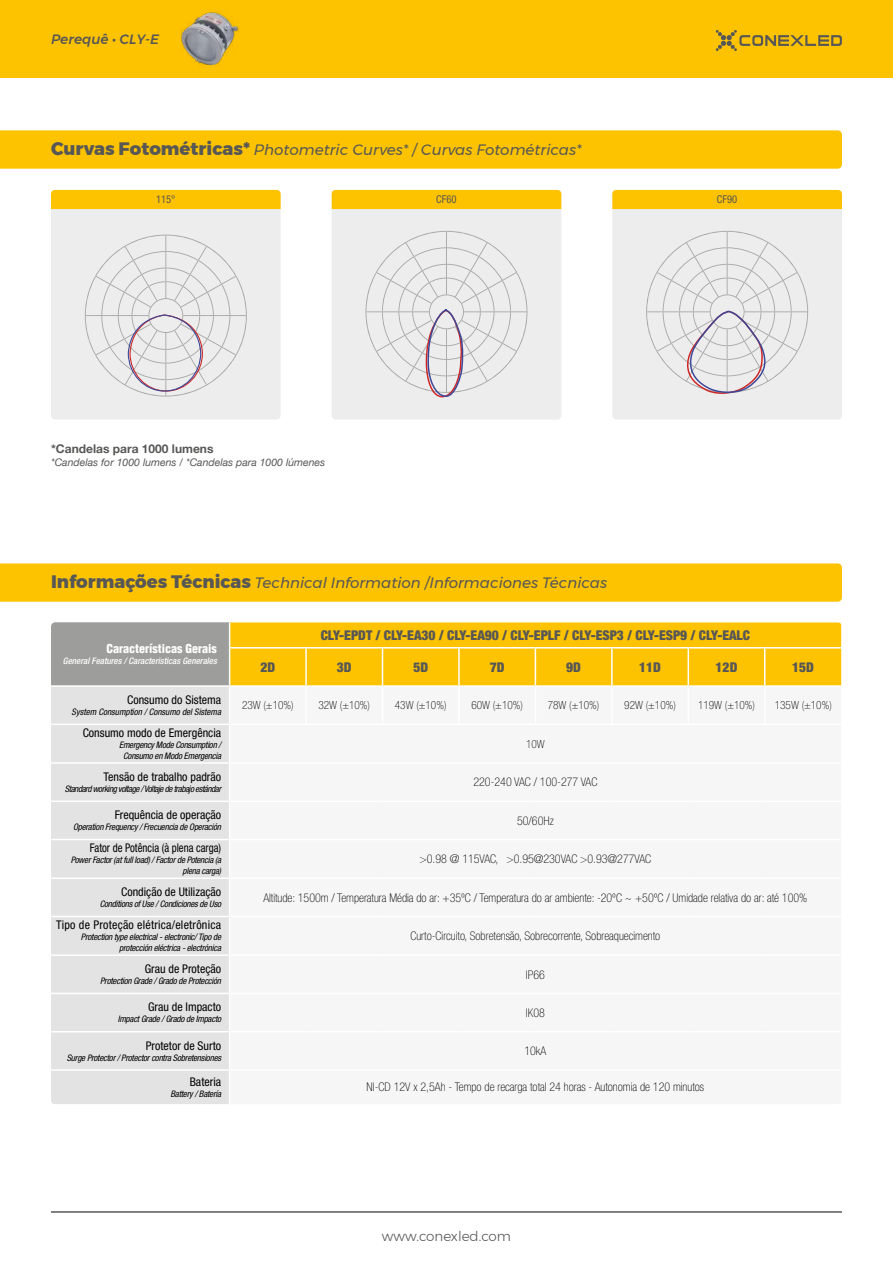
<style>
.page{position:relative;width:893px;height:1263px;background:#fff}
.page>*{position:absolute;margin:0;border:0;box-sizing:border-box;transform-origin:0 0}
.t1{font:italic 15px "Montserrat";color:#575756}
.t2{font:900 condensed 13.5px "Helvetica Neue LT Std";color:#575756}
.t3{font:300 13.5px "Montserrat";color:#575756}
.t4{font:italic 500 13.5px "Montserrat";color:#575756}
.t5{font:100 condensed 12px "Helvetica Neue LT Std";color:#000}
.t6{font:condensed 12px "Helvetica Neue LT Std";color:#000}
.t7{font:condensed 12px "Helvetica Neue LT Std";letter-spacing:.02em;color:#000}
.t8{font:condensed 12px "Helvetica Neue LT Std";color:#000;scale:.9 1}
.t9{font:700 12px "Helvetica Neue";color:#575756}
.t10{font:900 condensed 12px "Helvetica";color:#fff}
.t11{font:100 condensed 11.25px "Helvetica Neue LT Std";color:#000}
.t12{font:condensed 10.8px "Helvetica Neue LT Std";color:#575756}
.t13{font:italic 10.5px "Helvetica Neue";color:#575756}
.t14{font:italic condensed 9px/10.8px "Helvetica Neue LT Std";letter-spacing:-.025em;color:#000;text-align:right}
.t15{font:italic condensed 9px "Helvetica Neue LT Std";letter-spacing:-.05em;color:#000}
.t16{font:italic 500 condensed 9px "Helvetica Neue";color:#fff}
.t17{font:italic condensed 9px "Helvetica Neue LT Std";color:#000}
.s1{font-weight:800;font-style:normal;font-size:18px}
</style>
<div class="page">
<div style="left:0;top:0;width:893px;height:77px;background:#fdc300"></div>
<svg style="left:716px;top:30px;width:126px;height:21px"></svg>
<hr style="left:51px;top:1211px;width:791px;height:2px;background:#575756">
<img style="left:181px;top:11px;width:58px;height:54px">
<div style="left:0;top:130px;width:842px;height:39px;background:#fdc300"></div>
<div style="left:51px;top:190px;width:230px;height:230px;background:#ededed;border-radius:4px"></div>
<div style="left:332px;top:190px;width:229px;height:230px;background:#ededed;border-radius:4px"></div>
<div style="left:612px;top:190px;width:230px;height:230px;background:#ededed;border-radius:4px"></div>
<div style="left:51px;top:190px;width:230px;height:19px;background:#fdc300"></div>
<div style="left:332px;top:190px;width:229px;height:19px;background:#fdc300"></div>
<div style="left:612px;top:190px;width:230px;height:19px;background:#fdc300"></div>
<svg style="left:85px;top:235px;width:162px;height:162px"></svg>
<div style="left:128px;top:314px;width:73px;height:78px;border:1px solid #3e4898;border-radius:50%"></div>
<svg style="left:365px;top:231px;width:162px;height:167px"></svg>
<svg style="left:646px;top:231px;width:162px;height:163px"></svg>
<div style="left:51px;top:622px;width:179px;height:64px;background:#9d9d9c"></div>
<div style="left:51px;top:687px;width:178px;height:417px;background:#e3e3e3"></div>
<hr style="left:51px;top:685px;width:178px;height:2px;background:#fff">
<div style="left:229px;top:622px;width:612px;height:63px;background:#fdc300"></div>
<hr style="left:229px;top:647px;width:77px;height:1px;background:#fff">
<hr style="left:229px;top:648px;width:1px;height:37px;background:#fff">
<hr style="left:306px;top:647px;width:76px;height:1px;background:#fff">
<hr style="left:305px;top:648px;width:2px;height:37px;background:#fff">
<hr style="left:382px;top:647px;width:77px;height:1px;background:#fff">
<hr style="left:382px;top:648px;width:1px;height:37px;background:#fff">
<hr style="left:459px;top:647px;width:76px;height:1px;background:#fff">
<hr style="left:458px;top:648px;width:2px;height:37px;background:#fff">
<hr style="left:535px;top:647px;width:77px;height:1px;background:#fff">
<hr style="left:535px;top:648px;width:1px;height:37px;background:#fff">
<hr style="left:612px;top:647px;width:76px;height:1px;background:#fff">
<hr style="left:611px;top:648px;width:2px;height:37px;background:#fff">
<hr style="left:688px;top:647px;width:77px;height:1px;background:#fff">
<hr style="left:688px;top:648px;width:1px;height:37px;background:#fff">
<hr style="left:765px;top:647px;width:76px;height:1px;background:#fff">
<hr style="left:764px;top:648px;width:1px;height:37px;background:#fff">
<hr style="left:229px;top:685px;width:77px;height:2px;background:#fff">
<hr style="left:51px;top:724px;width:179px;height:1px;background:#fff">
<hr style="left:51px;top:762px;width:179px;height:2px;background:#fff">
<hr style="left:51px;top:800px;width:179px;height:2px;background:#fff">
<hr style="left:51px;top:839px;width:179px;height:1px;background:#fff">
<hr style="left:51px;top:877px;width:179px;height:2px;background:#fff">
<hr style="left:51px;top:916px;width:179px;height:1px;background:#fff">
<hr style="left:51px;top:954px;width:179px;height:2px;background:#fff">
<hr style="left:51px;top:993px;width:179px;height:1px;background:#fff">
<hr style="left:51px;top:1031px;width:179px;height:1px;background:#fff">
<hr style="left:51px;top:1069px;width:179px;height:2px;background:#fff">
<div style="left:0;top:563px;width:842px;height:39px;background:#fdc300"></div>
<h2 class="t4" style="left:51px;top:28px;width:110px">Perequê • CLY-E</h2>
<h1 class="t1" style="left:51px;top:138px;width:532px"><span class="s1">Curvas Fotométricas*</span> Photometric Curves* / Curvas Fotométricas*</h1>
<p class="t12" style="left:156px;top:193px;width:21px">115°</p>
<p class="t12" style="left:436px;top:193px;width:22px">CF60</p>
<p class="t12" style="left:717px;top:193px;width:22px">CF90</p>
<h3 class="t9" style="left:51px;top:441px;width:164px">*Candelas para 1000 lumens</h3>
<p class="t13" style="left:51px;top:456px;width:276px">*Candelas for 1000 lumens / *Candelas para 1000 lúmenes</p>
<h1 class="t1" style="left:51px;top:571px;width:558px"><span class="s1">Informações Técnicas</span> Technical Information /Informaciones Técnicas</h1>
<h3 class="t10" style="left:107px;top:641px;width:112px">Características Gerais</h3>
<p class="t16" style="left:63px;top:655px;width:155px">General Features / Caracteristicas Generales</p>
<h3 class="t6" style="left:127px;top:693px;width:95px">Consumo do Sistema</h3>
<p class="t17" style="left:72px;top:706px;width:151px">System Consumption / Consumo del Sistema</p>
<h2 class="t2" style="left:321px;top:627px;width:431px">CLY-EPDT / CLY-EA30 / CLY-EA90 / CLY-EPLF / CLY-ESP3 / CLY-ESP9 / CLY-EALC</h2>
<h2 class="t2" style="left:260px;top:659px;width:16px">2D</h2>
<h2 class="t2" style="left:337px;top:659px;width:16px">3D</h2>
<h2 class="t2" style="left:413px;top:659px;width:16px">5D</h2>
<h2 class="t2" style="left:490px;top:659px;width:16px">7D</h2>
<h2 class="t2" style="left:566px;top:659px;width:16px">9D</h2>
<h2 class="t2" style="left:639px;top:659px;width:23px">11D</h2>
<h2 class="t2" style="left:716px;top:659px;width:23px">12D</h2>
<h2 class="t2" style="left:792px;top:659px;width:23px">15D</h2>
<p class="t11" style="left:242px;top:699px;width:53px">23W (±10%)</p>
<p class="t11" style="left:318px;top:699px;width:53px">32W (±10%)</p>
<p class="t11" style="left:395px;top:699px;width:53px">43W (±10%)</p>
<p class="t11" style="left:471px;top:699px;width:53px">60W (±10%)</p>
<p class="t11" style="left:548px;top:699px;width:53px">78W (±10%)</p>
<p class="t11" style="left:624px;top:699px;width:53px">92W (±10%)</p>
<p class="t11" style="left:698px;top:699px;width:59px">119W (±10%)</p>
<p class="t11" style="left:775px;top:699px;width:59px">135W (±10%)</p>
<h3 class="t6" style="left:83px;top:726px;width:140px">Consumo modo de Emergência</h3>
<p class="t14" style="left:119px;top:740px;width:104px;text-align:center">Emergency Mode Consumption /<br>Consumo en Modo Emergencia</p>
<p class="t11" style="left:526px;top:737px;width:20px">10W</p>
<h3 class="t6" style="left:104px;top:770px;width:119px">Tensão de trabalho padrão</h3>
<p class="t15" style="left:65px;top:783px;width:158px">Standard working voltage / Voltaje de trabajo estándar</p>
<h3 class="t5" style="left:473px;top:775px;width:125px">220-240 VAC / 100-277 VAC</h3>
<h3 class="t6" style="left:115px;top:808px;width:108px">Frequência de operação</h3>
<p class="t14" style="left:73px;top:822px;width:150px">Operation Frequency / Frecuencia de Operación</p>
<h3 class="t5" style="left:517px;top:814px;width:38px">50/60Hz</h3>
<h3 class="t8" style="left:90px;top:841px;width:147px">Fator de Potência (à plena carga)</h3>
<p class="t14" style="left:71px;top:855px;width:152px">Power Factor (at full load) / Factor de Potencia (a plena carga)</p>
<h3 class="t5" style="left:420px;top:852px;width:233px">&gt;0.98 @ 115VAC, &gt;0.95@230VAC &gt;0.93@277VAC</h3>
<h3 class="t6" style="left:121px;top:885px;width:101px">Condição de Utilização</h3>
<p class="t14" style="left:100px;top:899px;width:123px">Conditions of Use / Condiciones de Uso</p>
<h3 class="t5" style="left:263px;top:891px;width:545px">Altitude: 1500m / Temperatura Média do ar: +35ºC / Temperatura do ar ambiente: -20ºC ~ +50ºC / Umidade relativa do ar: até 100%</h3>
<h3 class="t7" style="left:56px;top:918px;width:166px">Tipo de Proteção elétrica/eletrônica</h3>
<p class="t14" style="left:81px;top:932px;width:142px">Protection type electrical - electronic/ Tipo de protección eléctrica - electrónica</p>
<h3 class="t5" style="left:410px;top:929px;width:251px">Curto-Circuito, Sobretensão, Sobrecorrente, Sobreaquecimento</h3>
<h3 class="t6" style="left:145px;top:962px;width:78px">Grau de Proteção</h3>
<p class="t14" style="left:100px;top:976px;width:122px">Protection Grade / Grado de Protección</p>
<h3 class="t5" style="left:526px;top:968px;width:21px">IP66</h3>
<h3 class="t6" style="left:148px;top:1000px;width:75px">Grau de Impacto</h3>
<p class="t14" style="left:118px;top:1014px;width:105px">Impact Grade / Grado de Impacto</p>
<h3 class="t5" style="left:526px;top:1006px;width:21px">IK08</h3>
<h3 class="t6" style="left:146px;top:1038px;width:77px">Protetor de Surto</h3>
<p class="t14" style="left:67px;top:1052px;width:156px">Surge Protector / Protector contra Sobretensiones</p>
<h3 class="t5" style="left:524px;top:1044px;width:23px">10kA</h3>
<h3 class="t6" style="left:190px;top:1075px;width:33px">Bateria</h3>
<p class="t14" style="left:170px;top:1088px;width:52px">Battery / Batería</p>
<h3 class="t5" style="left:367px;top:1080px;width:339px">NI-CD 12V x 2,5Ah - Tempo de recarga total 24 horas - Autonomia de 120 minutos</h3>
<h2 class="t3" style="left:382px;top:1226px;width:131px">www.conexled.com</h2>
</div>
